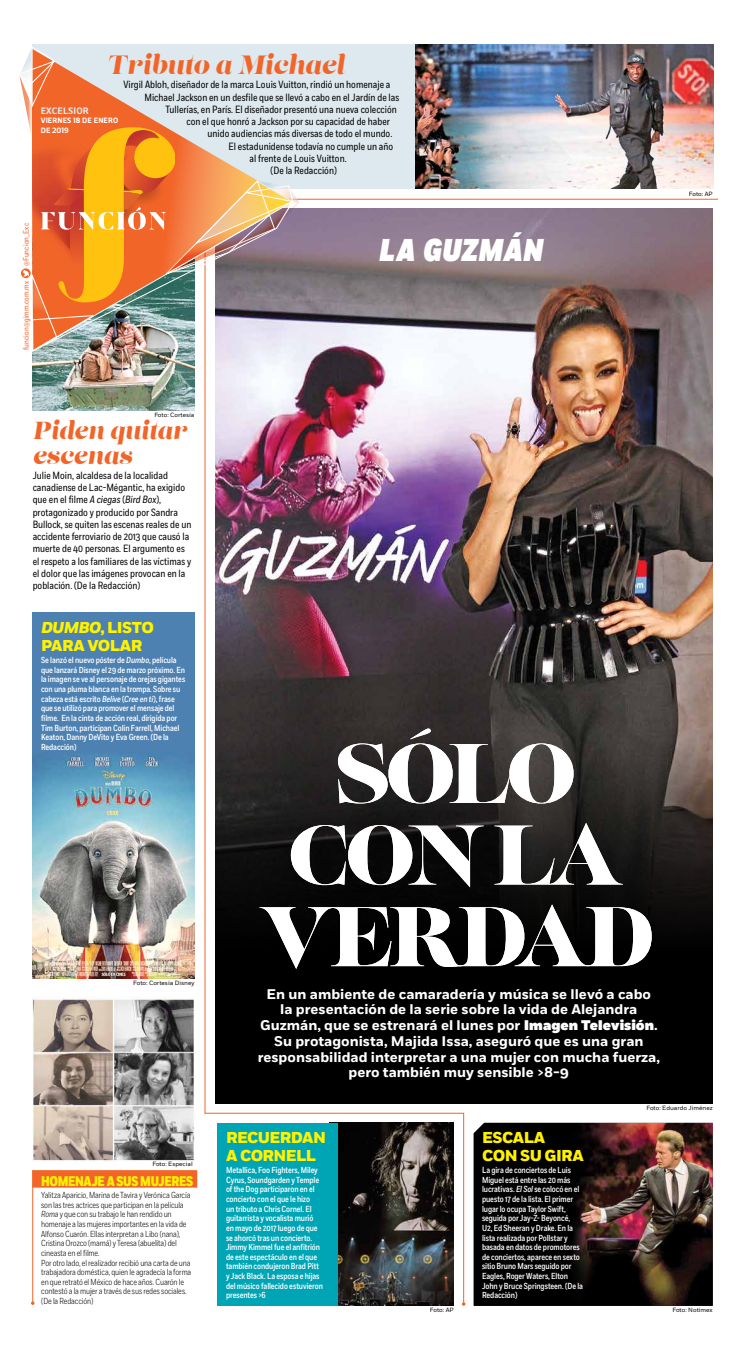
<style>
.page{position:relative;width:745px;height:1355px;background:#fff}
.page>*{position:absolute;margin:0;border:0;box-sizing:border-box;transform-origin:0 0}
.t1{font:84.09px/81.5px "Lust";letter-spacing:-.04em;color:#fff;text-align:center}
.t2{font:italic 900 31.5px "Fort Cond";letter-spacing:.015em;color:#fff}
.t3{font:italic 26.25px "Lust";letter-spacing:-.005em;color:#f26529}
.t4{font:italic 24.5px/24.5px "Lust";color:#f26529}
.t5{font:800 15.75px/17.5px "Fort";letter-spacing:-.035em;color:#fff200}
.t6{font:700 14px/15.8px "Fort";color:#fff;text-align:center}
.t7{font:800 14px "Fort Cond";letter-spacing:-.025em;color:#fff200}
.t8{font:10.5px/12.2px "Fort Cond";color:#000}
.t9{font:600 9.62px "Breve Sans Text";letter-spacing:.01em;color:#dde9ef}
.t10{font:500 8.75px/9.6px "Fort Cond";letter-spacing:-.01em;color:#fff}
.t11{font:300 8.75px/9.6px "Fort Cond";letter-spacing:-.01em;color:#000}
.t12{font:7.88px "Fort Cond";letter-spacing:.02em;color:#f2672a}
.t13{font:600 7.88px/9.6px "Breve Sans Text";letter-spacing:.005em;color:#fff}
.t14{font:6.12px "Fort";color:#000}
.s1{font-style:italic}
.s2{font-weight:900}
</style>
<div class="page">
<div style="left:32px;top:44px;width:681px;height:145px;background:#dde9ef"></div>
<img style="left:415px;top:44px;width:298px;height:145px">
<img style="left:32px;top:997px;width:162px;height:164px">
<img style="left:32px;top:612px;width:162px;height:366px">
<div style="left:32px;top:1170px;width:165px;height:17px;background:#f26529"></div>
<img style="left:33px;top:352px;width:161px;height:58px">
<img style="left:204px;top:198px;width:514px;height:1106px">
<img style="left:19px;top:47px;width:280px;height:305px">
<hr style="left:32px;top:1170px;width:1px;height:133px;background:#f26529">
<h3 class="t3" style="left:107px;top:48px;width:239px">Tributo a Michael</h3>
<p class="t8" style="left:123px;top:79px;width:268px">Virgil Abloh, diseñador de la marca Louis Vuitton, rindió un homenaje a</p>
<p class="t8" style="left:144px;top:91px;width:256px">Michael Jackson en un desfile que se llevó a cabo en el Jardín de las</p>
<p class="t8" style="left:165px;top:103px;width:233px">Tullerías, en París. El diseñador presentó una nueva colección</p>
<p class="t8" style="left:186px;top:116px;width:205px">con el que honró a Jackson por su capacidad de haber</p>
<p class="t8" style="left:207px;top:128px;width:186px">unido audiencias más diversas de todo el mundo.</p>
<p class="t8" style="left:228px;top:140px;width:166px">El estadunidense todavía no cumple un año</p>
<p class="t8" style="left:249px;top:152px;width:98px">al frente de Louis Vuitton.</p>
<p class="t8" style="left:270px;top:165px;width:68px">(De la Redacción)</p>
<p class="t9" style="left:41px;top:105px;width:49px">EXCELSIOR</p>
<p class="t13" style="left:41px;top:116px;width:69px">VIERNES 18 DE ENERO<br>DE 2019</p>
<p class="t12" style="left:21px;top:266px;width:45px;rotate:-90deg">@Funcion_Exc</p>
<p class="t12" style="left:21px;top:350px;width:71px;rotate:-90deg">funcion@gimm.com.mx</p>
<h2 class="t2" style="left:379px;top:230px;width:165px">LA GUZMÁN</h2>
<p class="t14" style="left:154px;top:411px;width:42px">Foto: Cortesía</p>
<h3 class="t4" style="left:33px;top:420px;width:156px">Piden quitar escenas</h3>
<p class="t8" style="left:33px;top:469px;width:160px">Julie Moin, alcaldesa de la localidad canadiense de Lac-Mégantic, ha exigido que en el filme <span class="s1">A ciegas</span> (<span class="s1">Bird Box</span>), protagonizado y producido por Sandra Bullock, se quiten las escenas reales de un accidente ferroviario de 2013 que causó la muerte de 40 personas. El argumento es el respeto a los familiares de las víctimas y el dolor que las imágenes provocan en la población. (De la Redacción)</p>
<h3 class="t5" style="left:41px;top:620px;width:114px"><span class="s1">DUMBO</span>, LISTO<br>PARA VOLAR</h3>
<p class="t10" style="left:41px;top:655px;width:146px">Se lanzó el nuevo póster de <span class="s1">Dumbo</span>, película que lanzará Disney el 29 de marzo próximo. En la imagen se ve al personaje de orejas gigantes con una pluma blanca en la trompa. Sobre su cabeza está escrito <span class="s1">Belive</span> (<span class="s1">Cree en ti</span>), frase que se utilizó para promover el mensaje del filme. En la cinta de acción real, dirigida por Tim Burton, participan Colin Farrell, Michael Keaton, Danny DeVito y Eva Green. (De la Redacción)</p>
<p class="t14" style="left:133px;top:979px;width:63px">Foto: Cortesía Disney</p>
<h1 class="t1" style="left:259px;top:737px;width:395px">SÓLO<br>CON LA<br>VERDAD</h1>
<p class="t6" style="left:257px;top:986px;width:403px">En un ambiente de camaradería y música se llevó a cabo<br>la presentación de la serie sobre la vida de Alejandra Guzmán, que se estrenará el lunes por <span class="s2">Imagen Televisión</span>.<br>Su protagonista, Majida Issa, aseguró que es una gran responsabilidad interpretar a una mujer con mucha fuerza, pero también muy sensible &gt;8-9</p>
<p class="t14" style="left:688px;top:190px;width:25px">Foto: AP</p>
<p class="t14" style="left:152px;top:1159px;width:42px">Foto: Especial</p>
<h3 class="t7" style="left:41px;top:1172px;width:153px">HOMENAJE A SUS MUJERES</h3>
<p class="t11" style="left:41px;top:1190px;width:151px">Yalitza Aparicio, Marina de Tavira y Verónica García son las tres actrices que participan en la película <span class="s1">Roma</span> y que con su trabajo le han rendido un homenaje a las mujeres importantes en la vida de Alfonso Cuarón. Ellas interpretan a Libo (nana), Cristina Orozco (mamá) y Teresa (abuelita) del cineasta en el filme.<br>Por otro lado, el realizador recibió una carta de una trabajadora doméstica, quien le agradecía la forma en que retrató el México de hace años. Cuarón le contestó a la mujer a través de sus redes sociales. (De la Redacción)</p>
<h3 class="t5" style="left:226px;top:1129px;width:101px">RECUERDAN<br>A CORNELL</h3>
<p class="t10" style="left:226px;top:1165px;width:98px">Metallica, Foo Fighters, Miley<br>Cyrus, Soundgarden y Temple of the Dog participaron en el concierto con el que le hizo<br>un tributo a Chris Cornel. El guitarrista y vocalista murió en mayo de 2017 luego de que se ahorcó tras un concierto.<br>Jimmy Kimmel fue el anfitrión de este espectáculo en el que también condujeron Brad Pitt y Jack Black. La esposa e hijas del músico fallecido estuvieron presentes &gt;6</p>
<h3 class="t5" style="left:481px;top:1129px;width:103px">ESCALA<br>CON SU GIRA</h3>
<p class="t10" style="left:481px;top:1165px;width:102px">La gira de conciertos de Luis<br>Miguel está entre las 20 más lucrativas. <span class="s1">El Sol</span> se colocó en el puesto 17 de la lista. El primer lugar lo ocupa Taylor Swift, seguida por Jay-Z- Beyoncé,<br>U2, Ed Sheeran y Drake. En la lista realizada por Pollstar y basada en datos de promotores de conciertos, aparece en sexto sitio Bruno Mars seguido por<br>Eagles, Roger Waters, Elton<br>John y Bruce Springsteen. (De la<br>Redacción)</p>
<p class="t14" style="left:646px;top:1103px;width:68px">Foto: Eduardo Jiménez</p>
<p class="t14" style="left:429px;top:1306px;width:25px">Foto: AP</p>
<p class="t14" style="left:672px;top:1306px;width:42px">Foto: Notimex</p>
</div>
